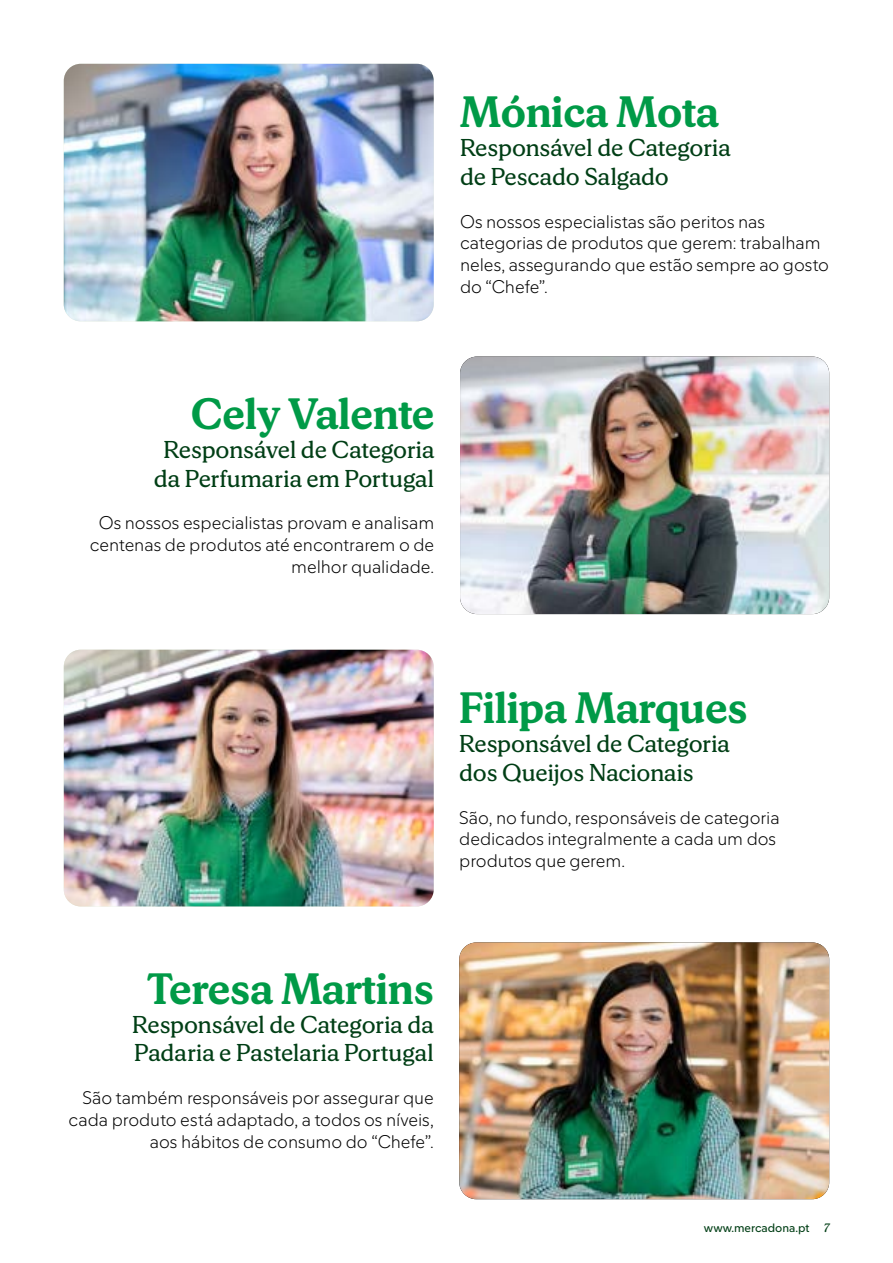
<style>
.page{position:relative;width:893px;height:1263px;background:#fff}
.page>*{position:absolute;margin:0;border:0;box-sizing:border-box;transform-origin:0 0}
.t1{font:700 43.2px "Mercadona Serif";color:#009a47}
.t2{font:24px/28.8px "Mercadona Serif";letter-spacing:-.005em;color:#003e15}
.t3{font:200 18px/21.6px "Mercadona Sans";letter-spacing:-.005em;color:#000}
.t4{font:12px "Mercadona Sans";color:#003e15}
.s1{font-family:"Mercadona Serif";font-style:italic}
</style>
<div class="page">
<img style="left:64px;top:650px;width:370px;height:256px">
<img style="left:64px;top:64px;width:370px;height:257px">
<img style="left:460px;top:356px;width:369px;height:258px">
<img style="left:459px;top:942px;width:370px;height:257px">
<h1 class="t1" style="left:460px;top:80px;width:260px">Mónica Mota</h1>
<h2 class="t2" style="left:460px;top:132px;width:272px">Responsável de Categoria de Pescado Salgado</h2>
<p class="t3" style="left:460px;top:210px;width:371px">Os nossos especialistas são peritos nas categorias de produtos que gerem: trabalham neles, assegurando que estão sempre ao gosto do “Chefe”.</p>
<h1 class="t1" style="left:191px;top:382px;width:245px">Cely Valente</h1>
<h2 class="t2" style="left:154px;top:433px;width:282px;text-align:center">Responsável de Categoria da Perfumaria em Portugal</h2>
<p class="t3" style="left:90px;top:511px;width:346px;text-align:right">Os nossos especialistas provam e analisam centenas de produtos até encontrarem o de melhor qualidade.</p>
<h1 class="t1" style="left:459px;top:676px;width:290px">Filipa Marques</h1>
<h2 class="t2" style="left:459px;top:727px;width:272px">Responsável de Categoria dos Queijos Nacionais</h2>
<p class="t3" style="left:459px;top:805px;width:322px">São, no fundo, responsáveis de categoria dedicados integralmente a cada um dos produtos que gerem.</p>
<h1 class="t1" style="left:148px;top:956px;width:288px">Teresa Martins</h1>
<h2 class="t2" style="left:132px;top:1008px;width:303px">Responsável de Categoria da<br>Padaria e Pastelaria Portugal</h2>
<p class="t3" style="left:68px;top:1086px;width:367px;text-align:right">São também responsáveis por assegurar que cada produto está adaptado, a todos os níveis, aos hábitos de consumo do “Chefe”.</p>
<p class="t4" style="left:704px;top:1219px;width:127px">www.mercadona.pt <span class="s1">7</span></p>
</div>
